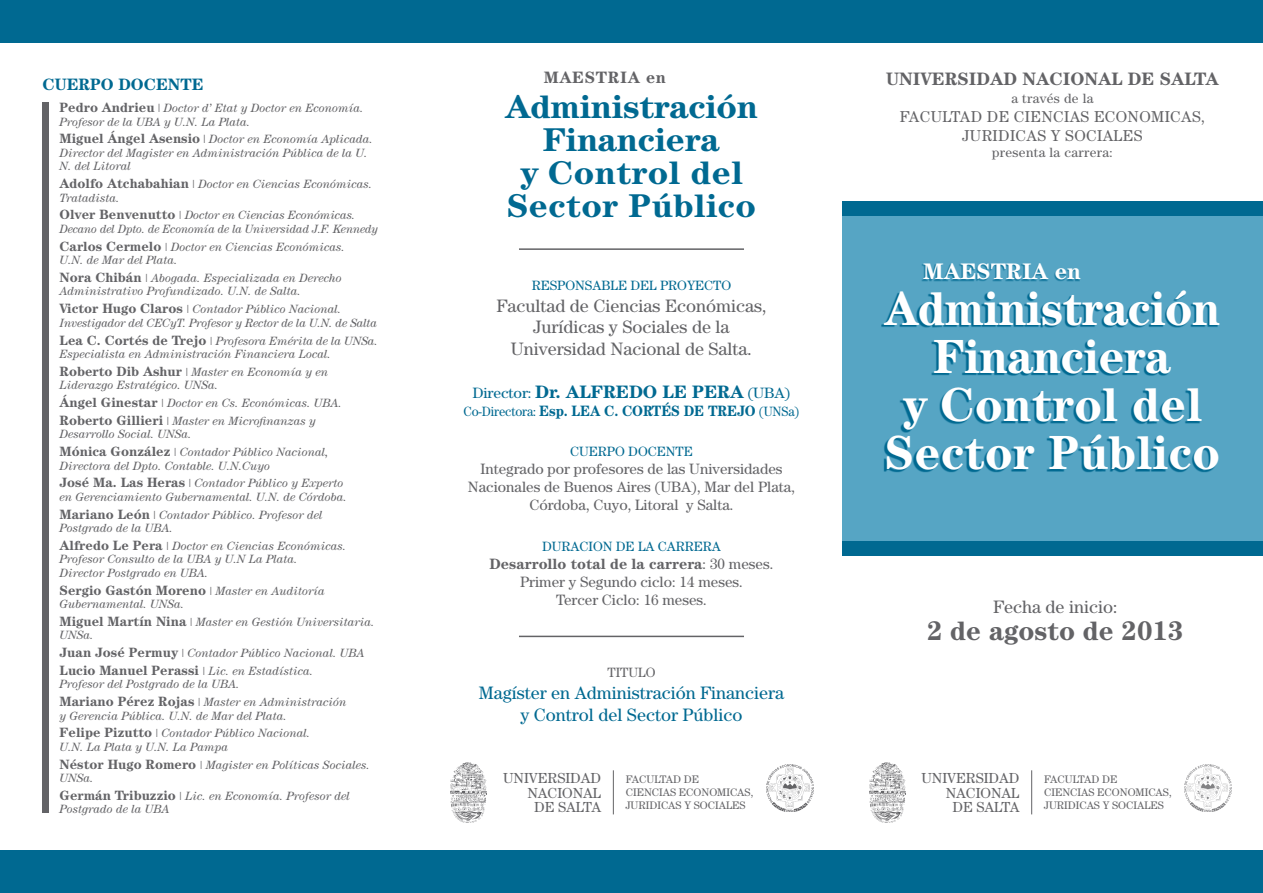
<style>
.page{position:relative;width:1263px;height:893px;background:#fff}
.page>*{position:absolute;margin:0;border:0;box-sizing:border-box;transform-origin:0 0}
.t1{font:700 48px/48px "Century Std";letter-spacing:-.01em;color:#fff;text-align:center;scale:.96 1}
.t2{font:700 33px/33px "Century Std";letter-spacing:-.01em;color:#006991;text-align:center;scale:1.05 1}
.t3{font:700 27px "Century Std";color:#636366}
.t4{font:700 22.5px "Century Std";color:#fff}
.t5{font:18px/21.6px "Century Std";color:#636366;text-align:center}
.t6{font:18px/21.6px "Century Std";color:#006991;text-align:center}
.t7{font:700 18px "Century Std";letter-spacing:-.01em;color:#006991}
.t8{font:700 18px "Century Std";color:#636366}
.t9{font:700 16.5px "Century Std";color:#006991}
.t10{font:700 16.5px "Century Std";letter-spacing:.04em;color:#636366}
.t11{font:15.75px/18.9px "Century Std";letter-spacing:.025em;color:#636366;text-align:center}
.t12{font:15px/18px "Century Std";color:#636366;text-align:center}
.t13{font:700 15px "Century Std";letter-spacing:-.01em;color:#006991;scale:.93 1}
.t14{font:700 15px "Century Std";color:#636366}
.t15{font:14.55px/14.5px "Century Std";color:#636366;text-align:right}
.t16{font:13.5px "Century Std";color:#006991}
.t17{font:700 13.5px "Century Std";color:#636366}
.t18{font:13.5px "Century Std";letter-spacing:.025em;color:#636366}
.t19{font:italic 12px/13.5px "Century Std";color:#636366}
.t20{font:10.95px/13.4px "Century Std";color:#636366}
.s1{font-weight:700;font-style:normal;font-size:13.5px}
.s2{font-style:normal}
.s3{font-weight:400;font-style:italic;font-size:12px}
.s4{font-weight:400;font-size:15px}
.s5{font-weight:400;font-size:13.5px}
.s6{font-weight:400}
</style>
<div class="page">
<div style="left:842px;top:208px;width:421px;height:333px;background:#56a5c4"></div>
<svg style="left:881px;top:292px;width:337px;height:180px"></svg>
<div style="left:921px;top:264px;width:159px;height:18px;background:#006991;opacity:.75"></div>
<div style="left:842px;top:541px;width:421px;height:15px;background:#006991"></div>
<div style="left:842px;top:201px;width:421px;height:14px;background:#006991"></div>
<div style="left:0;top:0;width:1263px;height:43px;background:#006991"></div>
<div style="left:0;top:850px;width:1263px;height:43px;background:#006991"></div>
<img style="left:869px;top:762px;width:37px;height:61px">
<img style="left:1185px;top:765px;width:46px;height:46px">
<hr style="left:1031px;top:770px;width:1px;height:44px;background:#636366">
<img style="left:450px;top:762px;width:37px;height:61px">
<img style="left:766px;top:765px;width:47px;height:46px">
<hr style="left:613px;top:770px;width:1px;height:44px;background:#636366">
<div style="left:43px;top:102px;width:6px;height:711px;background:#636366"></div>
<hr style="left:519px;top:248px;width:225px;height:2px;background:#636366">
<hr style="left:519px;top:636px;width:225px;height:1px;background:#636366">
<p class="t9" style="left:43px;top:75px;width:163px">CUERPO DOCENTE</p>
<p class="t19" style="left:60px;top:101px;width:305px"><span class="s1">Pedro Andrieu</span> <span class="s2">|</span> Doctor d’ Etat y Doctor en Economía.<br>Profesor de la UBA y U.N. La Plata.</p>
<p class="t19" style="left:60px;top:132px;width:315px"><span class="s1">Miguel Ángel Asensio</span> <span class="s2">|</span> Doctor en Economía Aplicada.<br>Director del Magister en Administración Pública de la U.<br>N. del Litoral</p>
<p class="t19" style="left:60px;top:177px;width:314px"><span class="s1">Adolfo Atchabahian</span> | Doctor en Ciencias Económicas.<br>Tratadista.</p>
<p class="t19" style="left:60px;top:208px;width:320px"><span class="s1">Olver Benvenutto</span> | Doctor en Ciencias Económicas.<br>Decano del Dpto. de Economía de la Universidad J.F. Kennedy</p>
<p class="t19" style="left:60px;top:240px;width:287px"><span class="s1">Carlos Cermelo</span> | Doctor en Ciencias Económicas.<br>U.N. de Mar del Plata.</p>
<p class="t19" style="left:60px;top:271px;width:284px"><span class="s1">Nora Chibán</span> | Abogada. Especializada en Derecho<br>Administrativo Profundizado. U.N. de Salta.</p>
<p class="t19" style="left:60px;top:302px;width:319px"><span class="s1">Victor Hugo Claros</span> | Contador Público Nacional.<br>Investigador del CECyT. Profesor y Rector de la U.N. de Salta</p>
<p class="t19" style="left:60px;top:334px;width:320px"><span class="s1">Lea C. Cortés de Trejo</span> | Profesora Emérita de la UNSa.<br>Especialista en Administración Financiera Local.</p>
<p class="t19" style="left:60px;top:365px;width:270px"><span class="s1">Roberto Dib Ashur</span> | Master en Economía y en<br>Liderazgo Estratégico. UNSa.</p>
<p class="t19" style="left:60px;top:396px;width:284px"><span class="s1">Ángel Ginestar</span> | Doctor en Cs. Económicas. UBA.</p>
<p class="t19" style="left:60px;top:414px;width:258px"><span class="s1">Roberto Gillieri</span> | Master en Microfinanzas y<br>Desarrollo Social. UNSa.</p>
<p class="t19" style="left:60px;top:445px;width:270px"><span class="s1">Mónica González</span> | Contador Público Nacional,<br>Directora del Dpto. Contable. U.N.Cuyo</p>
<p class="t19" style="left:60px;top:476px;width:289px"><span class="s1">José Ma. Las Heras</span> | Contador Público y Experto en Gerenciamiento Gubernamental. U.N. de Córdoba.</p>
<p class="t19" style="left:60px;top:508px;width:265px"><span class="s1">Mariano León</span> | Contador Público. Profesor del<br>Postgrado de la UBA.</p>
<p class="t19" style="left:60px;top:539px;width:288px"><span class="s1">Alfredo Le Pera</span> | Doctor en Ciencias Económicas.<br>Profesor Consulto de la UBA y U.N La Plata.<br>Director Postgrado en UBA.</p>
<p class="t17" style="left:60px;top:582px;width:267px">Sergio Gastón Moreno <span class="s3">| Master en Auditoría</span></p>
<p class="t19" style="left:60px;top:597px;width:126px">Gubernamental. UNSa.</p>
<p class="t19" style="left:60px;top:615px;width:316px"><span class="s1">Miguel Martín Nina</span> | Master en Gestión Universitaria.<br>UNSa.</p>
<p class="t19" style="left:60px;top:646px;width:306px"><span class="s1">Juan José Permuy</span> | Contador Público Nacional. UBA</p>
<p class="t19" style="left:60px;top:664px;width:255px"><span class="s1">Lucio Manuel Perassi</span> | Lic. en Estadística.<br>Profesor del Postgrado de la UBA.</p>
<p class="t19" style="left:60px;top:695px;width:289px"><span class="s1">Mariano Pérez Rojas</span> | Master en Administración y Gerencia Pública. U.N. de Mar del Plata.</p>
<p class="t19" style="left:60px;top:726px;width:252px"><span class="s1">Felipe Pizutto</span> | Contador Público Nacional.<br>U.N. La Plata y U.N. La Pampa</p>
<p class="t19" style="left:60px;top:758px;width:312px"><span class="s1">Néstor Hugo Romero</span> | Magister en Políticas Sociales.<br>UNSa.</p>
<p class="t19" style="left:60px;top:789px;width:292px"><span class="s1">Germán Tribuzzio</span> | Lic. en Economía. Profesor del<br>Postgrado de la UBA</p>
<p class="t10" style="left:544px;top:68px;width:124px">MAESTRIA en</p>
<p class="t8" style="left:886px;top:68px;width:334px">UNIVERSIDAD NACIONAL DE SALTA</p>
<p class="t18" style="left:1011px;top:90px;width:84px">a través de la</p>
<p class="t11" style="left:900px;top:107px;width:307px">FACULTAD DE CIENCIAS ECONOMICAS,<br>JURIDICAS Y SOCIALES</p>
<p class="t18" style="left:992px;top:144px;width:122px">presenta la carrera:</p>
<p class="t2" style="left:505px;top:90px;width:242px">Administración<br>Financiera<br>y Control del<br>Sector Público</p>
<p class="t16" style="left:532px;top:278px;width:201px">RESPONSABLE DEL PROYECTO</p>
<p class="t5" style="left:496px;top:294px;width:272px">Facultad de Ciencias Económicas,<br>Jurídicas y Sociales de la<br>Universidad Nacional de Salta.</p>
<p class="t7" style="left:472px;top:381px;width:320px"><span class="s4">Director:</span> Dr. ALFREDO LE PERA <span class="s4">(UBA)</span></p>
<p class="t13" style="left:463px;top:402px;width:363px"><span class="s5">Co-Directora:</span> Esp. LEA C. CORTÉS DE TREJO <span class="s5">(UNSa)</span></p>
<p class="t16" style="left:570px;top:444px;width:124px">CUERPO DOCENTE</p>
<p class="t12" style="left:468px;top:460px;width:329px">Integrado por profesores de las Universidades<br>Nacionales de Buenos Aires (UBA), Mar del Plata,<br>Córdoba, Cuyo, Litoral y Salta.</p>
<p class="t16" style="left:542px;top:538px;width:180px">DURACION DE LA CARRERA</p>
<p class="t14" style="left:489px;top:555px;width:285px">Desarrollo total de la carrera<span class="s6">: 30 meses.</span></p>
<p class="t12" style="left:520px;top:572px;width:224px">Primer y Segundo ciclo: 14 meses.</p>
<p class="t12" style="left:556px;top:590px;width:152px">Tercer Ciclo: 16 meses.</p>
<p class="t18" style="left:607px;top:665px;width:49px">TITULO</p>
<p class="t6" style="left:479px;top:682px;width:307px">Magíster en Administración Financiera y Control del Sector Público</p>
<p class="t15" style="left:503px;top:771px;width:100px">UNIVERSIDAD<br>NACIONAL<br>DE SALTA</p>
<p class="t20" style="left:626px;top:772px;width:129px">FACULTAD DE<br>CIENCIAS ECONOMICAS,<br>JURIDICAS Y SOCIALES</p>
<p class="t4" style="left:923px;top:258px;width:159px">MAESTRIA en</p>
<p class="t1" style="left:884px;top:284px;width:351px">Administración<br>Financiera<br>y Control del<br>Sector Público</p>
<p class="t5" style="left:993px;top:596px;width:126px">Fecha de inicio:</p>
<p class="t3" style="left:927px;top:615px;width:258px">2 de agosto de 2013</p>
<p class="t15" style="left:921px;top:771px;width:100px">UNIVERSIDAD<br>NACIONAL<br>DE SALTA</p>
<p class="t20" style="left:1044px;top:772px;width:129px">FACULTAD DE<br>CIENCIAS ECONOMICAS,<br>JURIDICAS Y SOCIALES</p>
</div>
